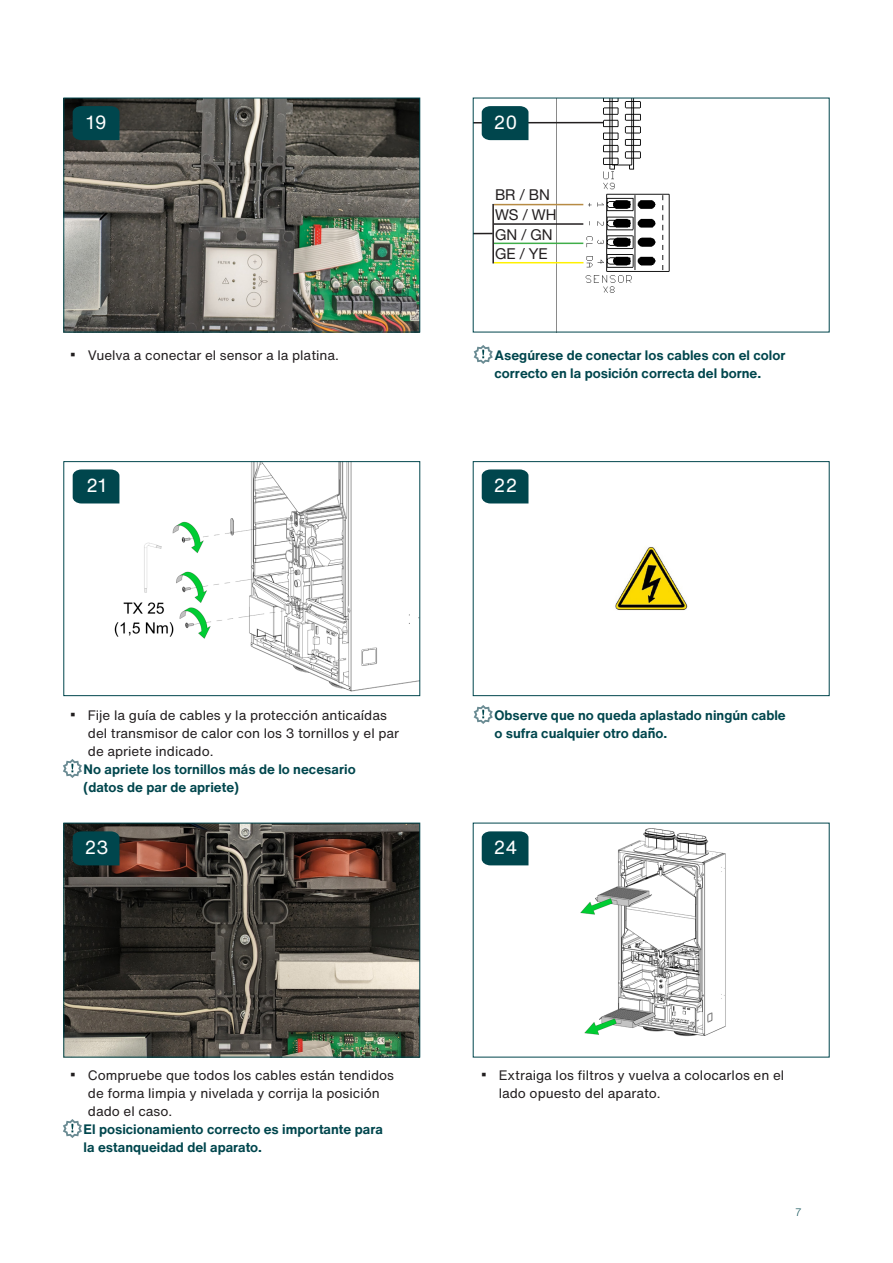
<style>
.page{position:relative;width:893px;height:1263px;background:#fff}
.page>*{position:absolute;margin:0;border:0;box-sizing:border-box;transform-origin:0 0}
.Numbers___12_5_Pt{font:18.75px "Helvetica Now Text";color:#fff}
.t1{font:15px/19.4px "Helvetica Neue LT Pro";color:#231f20}
.t2{font:13.5px/18px "Helvetica Now Text";color:#231f20}
.Icon_Text_Bold{font:700 13.5px/18px "Helvetica Now Text";color:#00464d}
.t3{font:300 10.5px "Helvetica Now Text";color:#00464d}
</style>
<div class="page">
<img style="left:66px;top:100px;width:352px;height:230px">
<div style="left:64px;top:98px;width:356px;height:234px;border:1px solid #00464d"></div>
<img style="left:72px;top:463px;width:346px;height:229px">
<div style="left:64px;top:461px;width:356px;height:235px;border:1px solid #00464d"></div>
<img style="left:66px;top:825px;width:352px;height:230px">
<div style="left:64px;top:823px;width:356px;height:234px;border:1px solid #00464d"></div>
<img style="left:552px;top:100px;width:118px;height:230px">
<hr style="left:473px;top:122px;width:130px;height:2px;background:#231f20">
<hr style="left:494px;top:204px;width:89px;height:1px;background:#b78b44">
<hr style="left:494px;top:223px;width:89px;height:2px;background:#231f20">
<hr style="left:494px;top:243px;width:89px;height:1px;background:#40ae49">
<hr style="left:494px;top:262px;width:89px;height:1px;background:#fff101">
<hr style="left:492px;top:204px;width:2px;height:59px;background:#231f20">
<svg style="left:475px;top:233px;width:18px;height:1px"></svg>
<img style="left:615px;top:547px;width:73px;height:63px">
<div style="left:473px;top:461px;width:356px;height:235px;border:1px solid #00464d"></div>
<img style="left:481px;top:828px;width:245px;height:209px">
<svg style="left:63px;top:759px;width:19px;height:19px"></svg>
<svg style="left:63px;top:1119px;width:19px;height:19px"></svg>
<svg style="left:474px;top:345px;width:19px;height:19px"></svg>
<svg style="left:474px;top:705px;width:19px;height:19px"></svg>
<div style="left:73px;top:106px;width:46px;height:34px;background:#00464d"></div>
<div style="left:73px;top:469px;width:46px;height:34px;background:#00464d"></div>
<div style="left:482px;top:831px;width:46px;height:34px;background:#00464d"></div>
<div style="left:73px;top:831px;width:46px;height:34px;background:#00464d"></div>
<div style="left:482px;top:469px;width:46px;height:34px;background:#00464d"></div>
<div style="left:482px;top:106px;width:46px;height:34px;background:#00464d"></div>
<p class="Numbers___12_5_Pt" style="left:86px;top:108px;width:22px">19</p>
<p class="Numbers___12_5_Pt" style="left:494px;top:108px;width:25px">20</p>
<p class="t1" style="left:495px;top:185px;width:56px">BR / BN</p>
<p class="t1" style="left:495px;top:205px;width:63px">WS / WH<br>GN / GN</p>
<p class="t1" style="left:495px;top:244px;width:54px">GE / YE</p>
<p class="t2" style="left:71px;top:346px;width:270px"><sup>■</sup> Vuelva a conectar el sensor a la platina.</p>
<p class="Icon_Text_Bold" style="left:494px;top:346px;width:293px">Asegúrese de conectar los cables con el color correcto en la posición correcta del borne.</p>
<p class="Numbers___12_5_Pt" style="left:86px;top:471px;width:22px">21</p>
<p class="Numbers___12_5_Pt" style="left:494px;top:471px;width:25px">22</p>
<p class="t2" style="left:88px;top:706px;width:313px;text-indent:-17px"><sup>■</sup> Fije la guía de cables y la protección anticaídas del transmisor de calor con los 3 tornillos y el par de apriete indicado.</p>
<p class="Icon_Text_Bold" style="left:84px;top:760px;width:274px">No apriete los tornillos más de lo necesario (datos de par de apriete)</p>
<p class="Icon_Text_Bold" style="left:494px;top:706px;width:293px">Observe que no queda aplastado ningún cable o sufra cualquier otro daño.</p>
<p class="Numbers___12_5_Pt" style="left:84px;top:833px;width:25px">23</p>
<p class="Numbers___12_5_Pt" style="left:494px;top:833px;width:25px">24</p>
<p class="t2" style="left:88px;top:1066px;width:308px;text-indent:-17px"><sup>■</sup> Compruebe que todos los cables están tendidos de forma limpia y nivelada y corrija la posición dado el caso.</p>
<p class="Icon_Text_Bold" style="left:84px;top:1120px;width:301px">El posicionamiento correcto es importante para la estanqueidad del aparato.</p>
<p class="t2" style="left:499px;top:1066px;width:287px;text-indent:-17px"><sup>■</sup> Extraiga los filtros y vuelva a colocarlos en el lado opuesto del aparato.</p>
<p class="t3" style="left:795px;top:1204px;width:8px">7</p>
</div>
